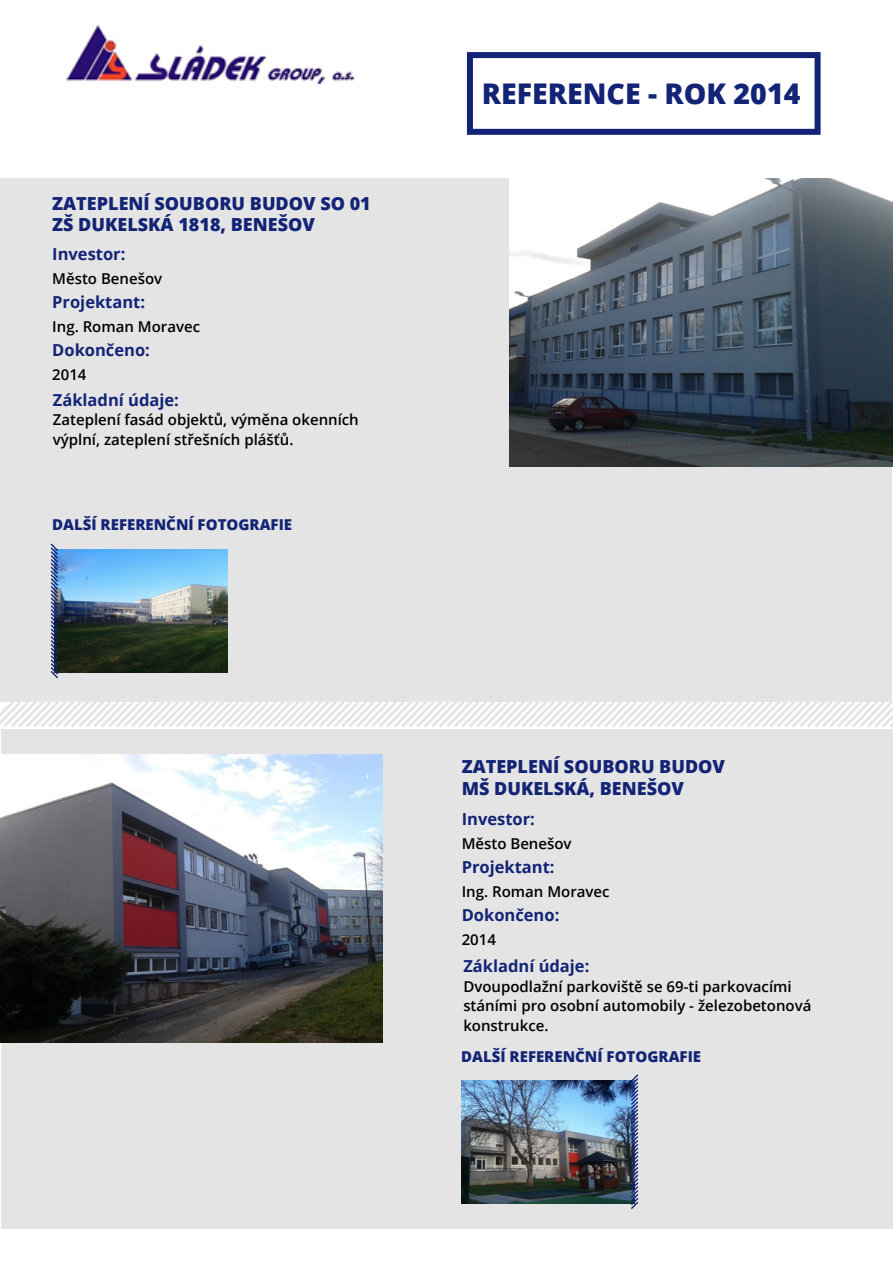
<style>
.page{position:relative;width:893px;height:1263px;background:#fff}
.page>*{position:absolute;margin:0;border:0;box-sizing:border-box;transform-origin:0 0}
.t1{font:800 28.5px "Open Sans";color:#132476}
.t2{font:800 18px/21.6px "Open Sans";color:#132476}
.t3{font:700 16.5px "Open Sans";color:#132476}
.t4{font:600 15px/19.5px "Open Sans";color:#000}
.t5{font:800 15px "Open Sans";color:#132476}
</style>
<div class="page">
<div style="left:0;top:178px;width:891px;height:523px;background:#e4e4e4"></div>
<svg style="left:0;top:698px;width:893px;height:29px"></svg>
<div style="left:1px;top:729px;width:892px;height:499px;background:#e4e4e4"></div>
<img style="left:66px;top:25px;width:289px;height:60px">
<img style="left:510px;top:178px;width:383px;height:288px">
<img style="left:0;top:754px;width:382px;height:288px">
<img style="left:60px;top:550px;width:167px;height:122px">
<img style="left:462px;top:1081px;width:167px;height:122px">
<svg style="left:50px;top:543px;width:10px;height:136px"></svg>
<svg style="left:629px;top:1074px;width:10px;height:135px"></svg>
<div style="left:467px;top:52px;width:354px;height:83px;border:6px solid #132476"></div>
<p class="t2" style="left:52px;top:191px;width:320px">ZATEPLENÍ SOUBORU BUDOV SO 01<br>ZŠ DUKELSKÁ 1818, BENEŠOV</p>
<p class="t3" style="left:52px;top:242px;width:75px">Investor:</p>
<p class="t4" style="left:52px;top:268px;width:111px">Město Benešov</p>
<p class="t3" style="left:52px;top:290px;width:94px">Projektant:</p>
<p class="t4" style="left:52px;top:316px;width:149px">Ing. Roman Moravec</p>
<p class="t3" style="left:52px;top:338px;width:99px">Dokončeno:</p>
<p class="t4" style="left:52px;top:364px;width:36px">2014</p>
<p class="t3" style="left:53px;top:388px;width:128px">Základní údaje:</p>
<p class="t4" style="left:53px;top:410px;width:308px">Zateplení fasád objektů, výměna okenních výplní, zateplení střešních plášťů.</p>
<p class="t5" style="left:52px;top:513px;width:241px">DALŠÍ REFERENČNÍ FOTOGRAFIE</p>
<h1 class="t1" style="left:482px;top:72px;width:320px">REFERENCE - ROK 2014</h1>
<p class="t2" style="left:462px;top:755px;width:265px">ZATEPLENÍ SOUBORU BUDOV<br>MŠ DUKELSKÁ, BENEŠOV</p>
<p class="t3" style="left:462px;top:807px;width:75px">Investor:</p>
<p class="t4" style="left:462px;top:833px;width:111px">Město Benešov</p>
<p class="t3" style="left:462px;top:855px;width:94px">Projektant:</p>
<p class="t4" style="left:462px;top:881px;width:149px">Ing. Roman Moravec</p>
<p class="t3" style="left:462px;top:903px;width:99px">Dokončeno:</p>
<p class="t4" style="left:462px;top:929px;width:36px">2014</p>
<p class="t3" style="left:463px;top:955px;width:128px">Základní údaje:</p>
<p class="t4" style="left:463px;top:976px;width:350px">Dvoupodlažní parkoviště se 69-ti parkovacími stáními pro osobní automobily - železobetonová konstrukce.</p>
<p class="t5" style="left:461px;top:1045px;width:241px">DALŠÍ REFERENČNÍ FOTOGRAFIE</p>
</div>
